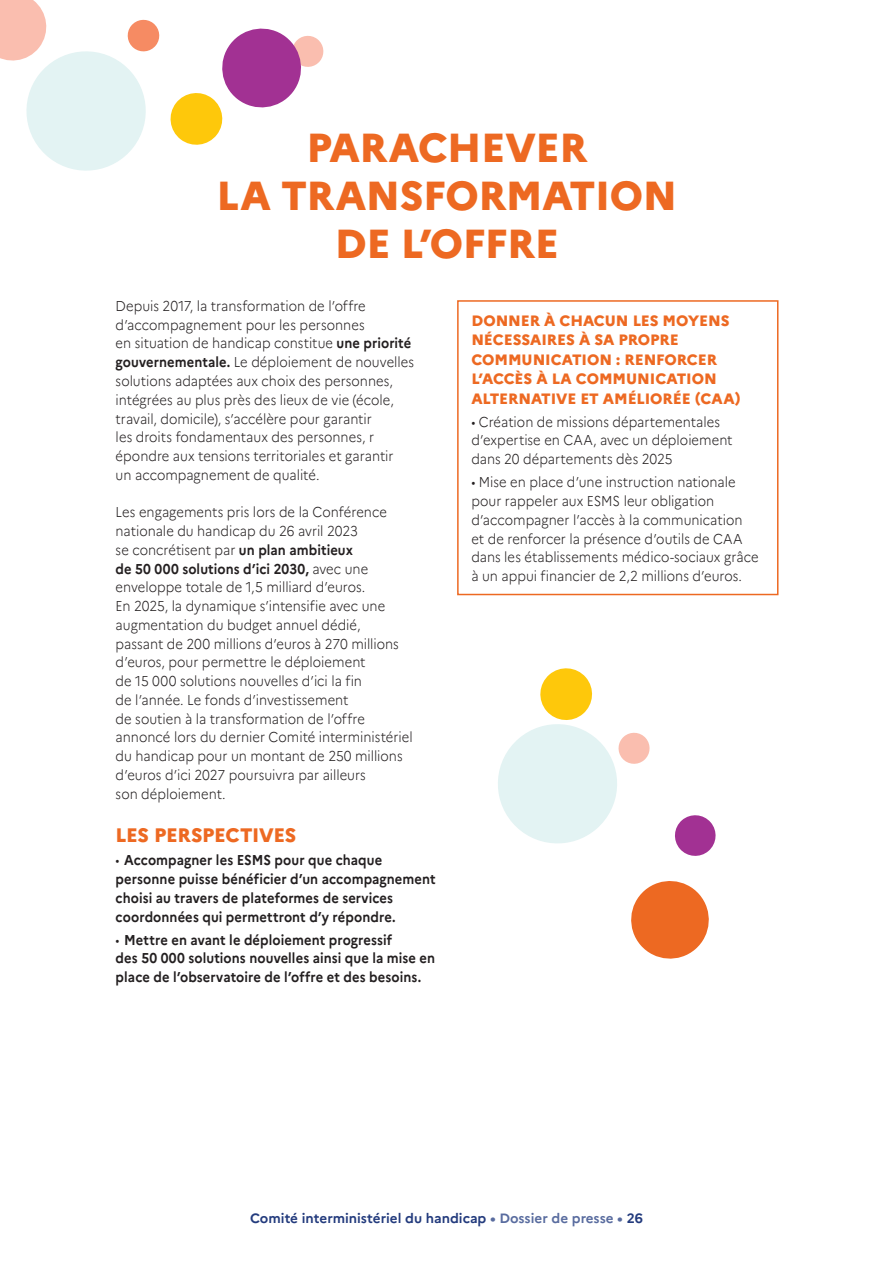
<style>
.page{position:relative;width:893px;height:1263px;background:#fff}
.page>*{position:absolute;margin:0;border:0;box-sizing:border-box;transform-origin:0 0}
.TITRE_1{font:800 40.5px/48px "Marianne";letter-spacing:-.01em;color:#ed6922;text-align:center}
.Titre_2{font:800 19.5px "Marianne";letter-spacing:-.015em;color:#ed6922}
.Titre_3{font:800 15px/19.5px "Marianne";letter-spacing:-.005em;color:#ed6922}
.tc{font:300 14.25px/18.8px "Marianne";color:#231f20;scale:.91 1}
.Titre_3-2{font:300 14.25px/18.8px "Marianne";color:#231f20;scale:.91 1}
.t1{font:700 14.25px/18.8px "Marianne";letter-spacing:.005em;color:#231f20;scale:.91 1}
.t2{font:700 13.5px "Marianne";color:#233b7d}
.s1{font-weight:700}
.s2{font-weight:300}
.s3{color:#596c9f}
</style>
<div class="page">
<svg style="left:0;top:0;width:160px;height:171px"></svg>
<svg style="left:170px;top:28px;width:154px;height:117px"></svg>
<div style="left:457px;top:300px;width:321px;height:295px;border:2px solid #ed6922"></div>
<svg style="left:498px;top:668px;width:152px;height:176px"></svg>
<svg style="left:631px;top:881px;width:78px;height:78px"></svg>
<svg style="left:675px;top:815px;width:41px;height:41px"></svg>
<p class="TITRE_1" style="left:217px;top:120px;width:462px">PARACHEVER<br>LA TRANSFORMATION<br>DE L’OFFRE</p>
<p class="tc" style="left:116px;top:295px;width:330px">Depuis 2017, la transformation de l’offre d’accompagnement pour les personnes<br>en situation de handicap constitue <span class="s1">une priorité gouvernementale.</span> Le déploiement de nouvelles solutions adaptées aux choix des personnes, intégrées au plus près des lieux de vie (école, travail, domicile), s’accélère pour garantir<br>les droits fondamentaux des personnes, r épondre aux tensions territoriales et garantir<br>un accompagnement de qualité.</p>
<p class="tc" style="left:116px;top:502px;width:328px">Les engagements pris lors de la Conférence nationale du handicap du 26 avril 2023<br>se concrétisent par <span class="s1">un plan ambitieux<br>de 50 000 solutions d’ici 2030,</span> avec une enveloppe totale de 1,5 milliard d’euros.<br>En 2025, la dynamique s’intensifie avec une augmentation du budget annuel dédié,<br>passant de 200 millions d’euros à 270 millions d’euros, pour permettre le déploiement<br>de 15 000 solutions nouvelles d’ici la fin<br>de l’année. Le fonds d’investissement<br>de soutien à la transformation de l’offre annoncé lors du dernier Comité interministériel du handicap pour un montant de 250 millions d’euros d’ici 2027 poursuivra par ailleurs<br>son déploiement.</p>
<p class="Titre_2" style="left:116px;top:820px;width:182px">LES PERSPECTIVES</p>
<p class="t1" style="left:116px;top:850px;width:353px"><span class="s2">•</span> Accompagner les ESMS pour que chaque personne puisse bénéficier d’un accompagnement choisi au travers de plateformes de services coordonnées qui permettront d’y répondre.</p>
<p class="t1" style="left:116px;top:929px;width:352px"><span class="s2">•</span> Mettre en avant le déploiement progressif<br>des 50 000 solutions nouvelles ainsi que la mise en place de l’observatoire de l’offre et des besoins.</p>
<p class="Titre_3" style="left:471px;top:309px;width:271px">DONNER À CHACUN LES MOYENS<br>NÉCESSAIRES À SA PROPRE<br>COMMUNICATION : RENFORCER<br>L’ACCÈS À LA COMMUNICATION<br>ALTERNATIVE ET AMÉLIORÉE (CAA)</p>
<p class="Titre_3-2" style="left:471px;top:411px;width:289px">• Création de missions départementales d’expertise en CAA, avec un déploiement dans 20 départements dès 2025</p>
<p class="Titre_3-2" style="left:471px;top:472px;width:317px">• Mise en place d’une instruction nationale pour rappeler aux ESMS leur obligation d’accompagner l’accès à la communication et de renforcer la présence d’outils de CAA dans les établissements médico-sociaux grâce à un appui financier de 2,2 millions d’euros.</p>
<p class="t2" style="left:250px;top:1207px;width:394px">Comité interministériel du handicap <span class="s3">• Dossier de presse •</span> 26</p>
</div>
